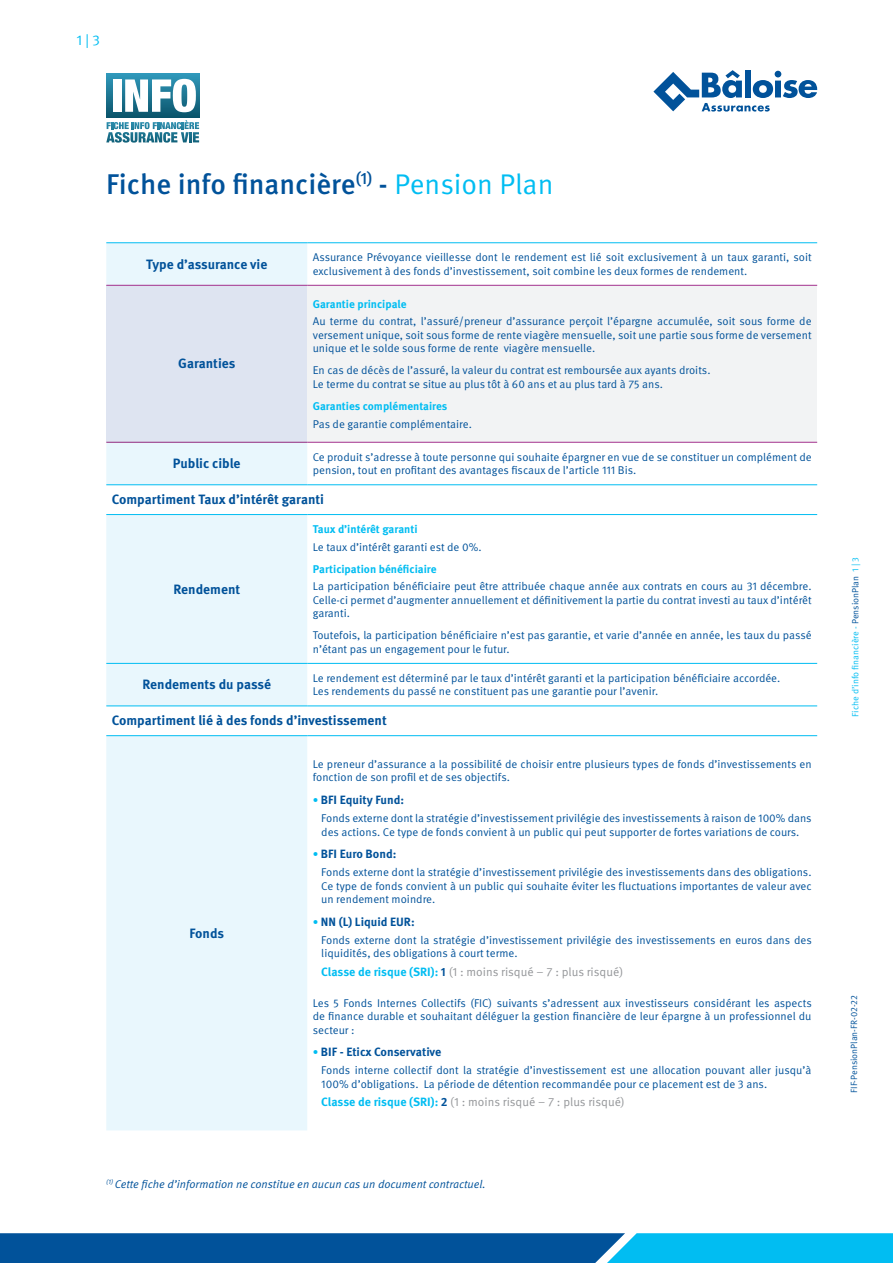
<style>
.page{position:relative;width:893px;height:1263px;background:#fff}
.page>*{position:absolute;margin:0;border:0;box-sizing:border-box;transform-origin:0 0}
.t1{font:500 28.5px "Meta Pro";color:#01529a}
.t2{font:14.25px "Meta Pro Norm";color:#01bdf2}
.t3{font:700 13.5px "Meta Pro";color:#01529a}
.t4{font:12px "Meta Pro Norm";color:#939598}
.t5{font:700 12px "Meta Pro";color:#01529a}
.t6{font:11.25px/13.5px "Meta Pro Norm";color:#01529a}
.t7{font:700 11.25px "Meta Pro";color:#01bdf2}
.t8{font:11.25px "Meta Pro Norm Ita";color:#01529a}
.t9{font:9px "Meta Pro Norm";color:#01bdf2}
.t10{font:9px "Meta Pro Norm";color:#01529a}
.s1{font-family:"Meta Pro Norm";font-weight:400;color:#01bdf2}
.s2{font-weight:500;font-size:11.25px;color:#01bdf2}
.s3{font-family:"Meta Pro";font-weight:700;color:#01bdf2}
.s4{font-family:"Meta Pro";font-weight:700;color:#01529a}
.s5{color:#01529a}
</style>
<div class="page">
<svg style="left:653px;top:70px;width:164px;height:42px"></svg>
<svg style="left:106px;top:243px;width:201px;height:887px;background:#eaf7fd"></svg>
<div style="left:106px;top:285px;width:201px;height:157px;background:#dee4f1"></div>
<div style="left:307px;top:285px;width:510px;height:157px;background:#f2f3f4"></div>
<hr style="left:106px;top:242px;width:201px;height:1px;background:#01bdf2">
<hr style="left:106px;top:514px;width:201px;height:1px;background:#01bdf2">
<hr style="left:106px;top:663px;width:201px;height:1px;background:#01bdf2">
<hr style="left:106px;top:735px;width:201px;height:1px;background:#01bdf2">
<hr style="left:106px;top:285px;width:201px;height:1px;background:#a3318d">
<hr style="left:307px;top:242px;width:510px;height:1px;background:#01bdf2">
<hr style="left:307px;top:484px;width:510px;height:1px;background:#01bdf2">
<hr style="left:307px;top:514px;width:510px;height:1px;background:#01bdf2">
<hr style="left:307px;top:663px;width:510px;height:1px;background:#01bdf2">
<hr style="left:307px;top:735px;width:510px;height:1px;background:#01bdf2">
<hr style="left:307px;top:285px;width:510px;height:1px;background:#a3318d">
<hr style="left:307px;top:442px;width:510px;height:1px;background:#a3318d">
<hr style="left:106px;top:484px;width:201px;height:1px;background:#01bdf2">
<hr style="left:106px;top:442px;width:201px;height:1px;background:#91297f">
<hr style="left:106px;top:705px;width:201px;height:1px;background:#01bdf2">
<hr style="left:307px;top:705px;width:510px;height:1px;background:#01bdf2">
<div style="left:107px;top:73px;width:92px;height:44px;background:linear-gradient(to bottom,#3099bc,#0c566d)"></div>
<svg style="left:106px;top:120px;width:93px;height:23px"></svg>
<div style="left:113px;top:79px;width:9px;height:33px;background:#fff"></div>
<svg style="left:125px;top:79px;width:71px;height:33px"></svg>
<svg style="left:0;top:1233px;width:893px;height:30px;background:#0675b6"></svg>
<p class="t2" style="left:77px;top:29px;width:25px">1 | 3</p>
<p class="t1" style="left:106px;top:162px;width:449px">Fiche info financière<sup>(1)</sup> - <span class="s1">Pension Plan</span></p>
<p class="t3" style="left:146px;top:253px;width:123px">Type d’assurance vie</p>
<p class="t6" style="left:313px;top:250px;width:500px">Assurance Prévoyance vieillesse dont le rendement est lié soit exclusivement à un taux garanti, soit exclusivement à des fonds d’investissement, soit combine les deux formes de rendement.</p>
<p class="t3" style="left:178px;top:353px;width:59px">Garanties</p>
<p class="t7" style="left:313px;top:295px;width:95px">Garantie principale</p>
<p class="t6" style="left:313px;top:314px;width:500px;text-align:justify">Au terme du contrat, l’assuré/preneur d’assurance perçoit l’épargne accumulée, soit sous forme de versement unique, soit sous forme de rente viagère mensuelle, soit une partie sous forme de versement unique et le solde sous forme de rente viagère mensuelle.</p>
<p class="t6" style="left:313px;top:363px;width:399px">En cas de décès de l’assuré, la valeur du contrat est remboursée aux ayants droits.</p>
<p class="t6" style="left:313px;top:377px;width:352px">Le terme du contrat se situe au plus tôt à 60 ans et au plus tard à 75 ans.</p>
<p class="t7" style="left:313px;top:397px;width:136px">Garanties complémentaires</p>
<p class="t6" style="left:313px;top:416px;width:161px">Pas de garantie complémentaire.</p>
<p class="t3" style="left:173px;top:453px;width:69px">Public cible</p>
<p class="t6" style="left:313px;top:449px;width:500px">Ce produit s’adresse à toute personne qui souhaite épargner en vue de se constituer un complément de pension, tout en profitant des avantages fiscaux de l’article 111 Bis.</p>
<p class="t3" style="left:112px;top:489px;width:214px">Compartiment Taux d’intérêt garanti</p>
<p class="t3" style="left:173px;top:578px;width:68px">Rendement</p>
<p class="t7" style="left:313px;top:520px;width:106px">Taux d’intérêt garanti</p>
<p class="t6" style="left:313px;top:539px;width:170px">Le taux d’intérêt garanti est de 0%.</p>
<p class="t7" style="left:313px;top:560px;width:125px">Participation bénéficiaire</p>
<p class="t6" style="left:313px;top:579px;width:500px;text-align:justify">La participation bénéficiaire peut être attribuée chaque année aux contrats en cours au 31 décembre.<br>Celle-ci permet d’augmenter annuellement et définitivement la partie du contrat investi au taux d’intérêt garanti.</p>
<p class="t6" style="left:313px;top:628px;width:500px">Toutefois, la participation bénéficiaire n’est pas garantie, et varie d’année en année, les taux du passé n’étant pas un engagement pour le futur.</p>
<p class="t6" style="left:313px;top:670px;width:469px">Le rendement est déterminé par le taux d’intérêt garanti et la participation bénéficiaire accordée.</p>
<p class="t6" style="left:313px;top:684px;width:347px">Les rendements du passé ne constituent pas une garantie pour l’avenir.</p>
<p class="t3" style="left:112px;top:710px;width:276px">Compartiment lié à des fonds d’investissement</p>
<p class="t3" style="left:142px;top:674px;width:130px">Rendements du passé</p>
<p class="t3" style="left:189px;top:923px;width:36px">Fonds</p>
<p class="t6" style="left:313px;top:756px;width:500px">Le preneur d’assurance a la possibilité de choisir entre plusieurs types de fonds d’investissements en fonction de son profil et de ses objectifs.</p>
<p class="t5" style="left:313px;top:791px;width:93px"><span class="s2">•</span> BFI Equity Fund:</p>
<p class="t6" style="left:321px;top:811px;width:492px">Fonds externe dont la stratégie d’investissement privilégie des investissements à raison de 100% dans des actions. Ce type de fonds convient à un public qui peut supporter de fortes variations de cours.</p>
<p class="t5" style="left:313px;top:845px;width:85px"><span class="s2">•</span> BFI Euro Bond:</p>
<p class="t6" style="left:321px;top:865px;width:492px;text-align:justify">Fonds externe dont la stratégie d’investissement privilégie des investissements dans des obligations.<br>Ce type de fonds convient à un public qui souhaite éviter les fluctuations importantes de valeur avec un rendement moindre.</p>
<p class="t5" style="left:313px;top:912px;width:103px"><span class="s2">•</span> NN (L) Liquid EUR:</p>
<p class="t6" style="left:321px;top:932px;width:492px">Fonds externe dont la stratégie d’investissement privilégie des investissements en euros dans des liquidités, des obligations à court terme.</p>
<p class="t4" style="left:321px;top:963px;width:303px"><span class="s3">Classe de risque (SRI):</span> <span class="s4">1</span> (1 : moins risqué – 7 : plus risqué)</p>
<p class="t6" style="left:313px;top:995px;width:500px;text-align:justify">Les 5 Fonds Internes Collectifs (FIC) suivants s’adressent aux investisseurs considérant les aspects de finance durable et souhaitant déléguer la gestion financière de leur épargne à un professionnel du secteur :</p>
<p class="t5" style="left:313px;top:1043px;width:130px"><span class="s2">•</span> BIF - Eticx Conservative</p>
<p class="t6" style="left:321px;top:1063px;width:492px">Fonds interne collectif dont la stratégie d’investissement est une allocation pouvant aller jusqu’à<br>100% d’obligations. La période de détention recommandée pour ce placement est de 3 ans.</p>
<p class="t4" style="left:321px;top:1093px;width:305px"><span class="s3">Classe de risque (SRI):</span> <span class="s4">2</span> (1 : moins risqué – 7 : plus risqué)</p>
<p class="t8" style="left:106px;top:1175px;width:381px"><sup>(1)</sup> Cette fiche d’information ne constitue en aucun cas un document contractuel.</p>
<p class="t9" style="left:849px;top:717px;width:161px;rotate:-90deg">Fiche d’info financière - <span class="s5">PensionPlan</span> 1 | 3</p>
<p class="t10" style="left:847px;top:1093px;width:99px;rotate:-90deg">FIF-PensionPlan-FR-02-22</p>
</div>
